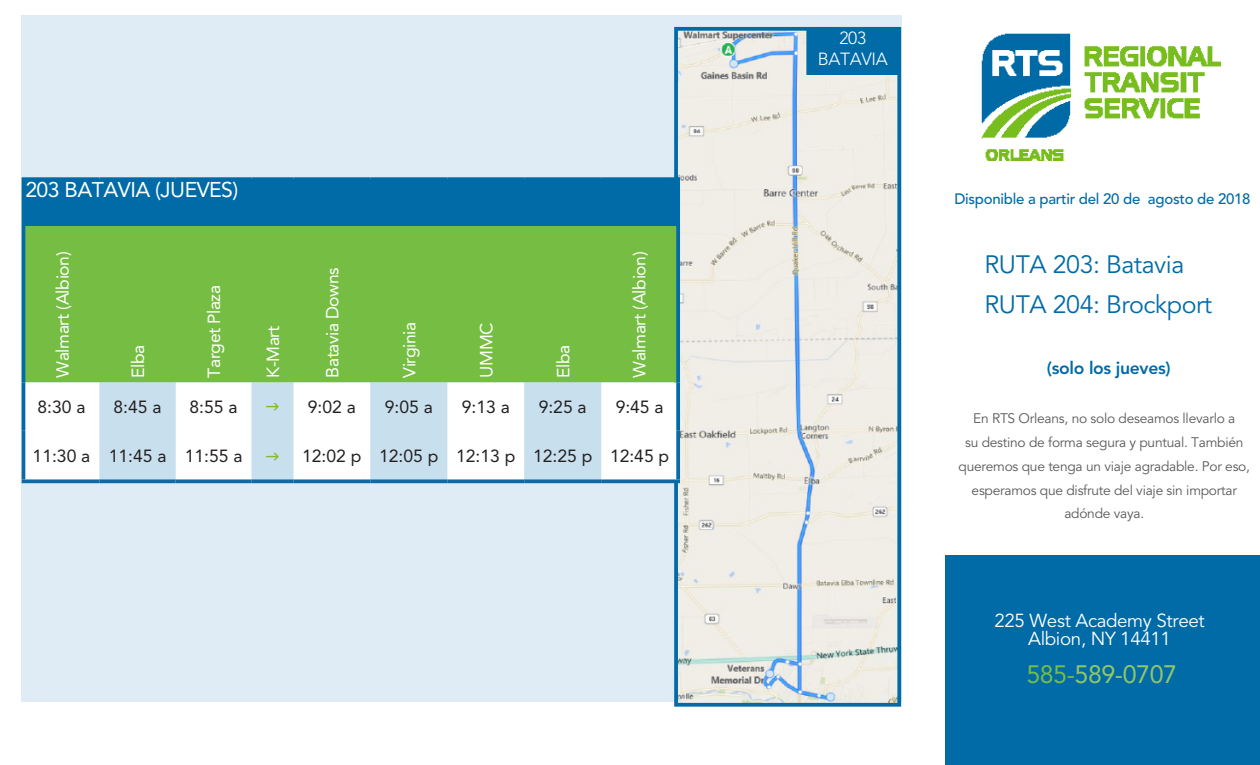
<style>
.page{position:relative;width:1260px;height:765px;background:#fff}
.page>*{position:absolute;margin:0;border:0;box-sizing:border-box;transform-origin:0 0}
.t1{font:25px "Avenir LT Std";letter-spacing:-.02em;color:#006ba7}
.t2{font:25px "Avenir LT Std";letter-spacing:-.02em;color:#91c866}
.t3{font:21.25px "Avenir LT Std";letter-spacing:-.025em;color:#fff}
.t4{font:18.75px "Avenir LT Std";letter-spacing:-.02em;color:#fff}
.t5{font:17.5px "Avenir LT Std";color:#231f20}
.t6{font:17.5px "Avenir LT Std";letter-spacing:-.025em;color:#fff}
.t7{font:800 17.5px "Avenir LT Std";letter-spacing:-.02em;color:#006ba7}
.t8{font:300 17.5px "Avenir LT Std";letter-spacing:-.02em;color:#fff}
.t9{font:500 15px "Avenir LT Std";letter-spacing:-.02em;color:#006ba7}
.t10{font:13.75px/23.8px "Avenir LT Std";letter-spacing:-.02em;color:#5a5a5d;text-align:center}
.s1{color:#75bd43}
</style>
<div class="page">
<div style="left:22px;top:15px;width:880px;height:687px;background:#dfecf5"></div>
<div style="left:945px;top:555px;width:315px;height:210px;background:#006ba7"></div>
<img style="left:981px;top:33px;width:240px;height:128px">
<img style="left:679px;top:32px;width:217px;height:670px">
<div style="left:674px;top:27px;width:227px;height:680px;border:4px solid #006ba7"></div>
<div style="left:23px;top:179px;width:655px;height:47px;background:#006ba7"></div>
<div style="left:25px;top:226px;width:651px;height:156px;background:#75bd43"></div>
<div style="left:23px;top:382px;width:655px;height:97px;background:#fff"></div>
<svg style="left:100px;top:382px;width:501px;height:97px;fill:#c8dfee"></svg>
<hr style="left:676px;top:181px;width:4px;height:45px;background:#006ba7">
<svg style="left:22px;top:177px;width:78px;height:4px"></svg>
<hr style="left:22px;top:181px;width:3px;height:45px;background:#006ba7">
<svg style="left:100px;top:177px;width:76px;height:2px"></svg>
<svg style="left:176px;top:177px;width:76px;height:2px"></svg>
<svg style="left:252px;top:177px;width:41px;height:2px"></svg>
<svg style="left:293px;top:177px;width:77px;height:2px"></svg>
<svg style="left:370px;top:177px;width:77px;height:2px"></svg>
<svg style="left:447px;top:177px;width:77px;height:2px"></svg>
<svg style="left:524px;top:177px;width:77px;height:2px"></svg>
<svg style="left:601px;top:177px;width:79px;height:4px"></svg>
<hr style="left:22px;top:226px;width:3px;height:156px;background:#006ba7">
<svg style="left:676px;top:226px;width:4px;height:156px"></svg>
<hr style="left:22px;top:383px;width:3px;height:47px;background:#006ba7">
<svg style="left:676px;top:383px;width:4px;height:47px"></svg>
<hr style="left:22px;top:430px;width:3px;height:49px;background:#0e6aa7">
<svg style="left:676px;top:430px;width:4px;height:49px"></svg>
<svg style="left:22px;top:479px;width:78px;height:4px"></svg>
<svg style="left:100px;top:479px;width:76px;height:4px"></svg>
<svg style="left:176px;top:479px;width:76px;height:4px"></svg>
<svg style="left:252px;top:479px;width:41px;height:4px"></svg>
<svg style="left:293px;top:479px;width:77px;height:4px"></svg>
<svg style="left:370px;top:479px;width:77px;height:4px"></svg>
<svg style="left:447px;top:479px;width:77px;height:4px"></svg>
<svg style="left:524px;top:479px;width:77px;height:4px"></svg>
<svg style="left:601px;top:479px;width:79px;height:4px"></svg>
<div style="left:807px;top:30px;width:92px;height:44px;background:#006ba7"></div>
<div style="left:806px;top:29px;width:93px;height:46px;border:1px solid #006ba7"></div>
<svg style="left:266px;top:403px;width:13px;height:7px"></svg>
<svg style="left:266px;top:452px;width:13px;height:8px"></svg>
<p class="t3" style="left:25px;top:177px;width:215px">203 BATAVIA (JUEVES)</p>
<p class="t6" style="left:53px;top:378px;width:128px;rotate:-90deg">Walmart (Albion)</p>
<p class="t6" style="left:128px;top:378px;width:35px;rotate:-90deg">Elba</p>
<p class="t6" style="left:204px;top:378px;width:94px;rotate:-90deg">Target Plaza</p>
<p class="t6" style="left:263px;top:378px;width:53px;rotate:-90deg">K-Mart</p>
<p class="t6" style="left:322px;top:378px;width:112px;rotate:-90deg">Batavia Downs</p>
<p class="t6" style="left:399px;top:378px;width:57px;rotate:-90deg">Virginia</p>
<p class="t6" style="left:476px;top:378px;width:57px;rotate:-90deg">UMMC</p>
<p class="t6" style="left:553px;top:378px;width:35px;rotate:-90deg">Elba</p>
<p class="t6" style="left:629px;top:378px;width:128px;rotate:-90deg">Walmart (Albion)</p>
<p class="t5" style="left:37px;top:397px;width:50px">8:30 a</p>
<p class="t5" style="left:114px;top:397px;width:50px">8:45 a</p>
<p class="t5" style="left:190px;top:397px;width:50px">8:55 a</p>
<p class="t5" style="left:308px;top:397px;width:50px">9:02 a</p>
<p class="t5" style="left:385px;top:397px;width:50px">9:05 a</p>
<p class="t5" style="left:462px;top:397px;width:50px">9:13 a</p>
<p class="t5" style="left:539px;top:397px;width:50px">9:25 a</p>
<p class="t5" style="left:616px;top:397px;width:50px">9:45 a</p>
<p class="t5" style="left:33px;top:446px;width:59px">11:30 a</p>
<p class="t5" style="left:109px;top:446px;width:59px">11:45 a</p>
<p class="t5" style="left:185px;top:446px;width:59px">11:55 a</p>
<p class="t5" style="left:302px;top:446px;width:61px">12:02 p</p>
<p class="t5" style="left:379px;top:446px;width:61px">12:05 p</p>
<p class="t5" style="left:456px;top:446px;width:61px">12:13 p</p>
<p class="t5" style="left:533px;top:446px;width:61px">12:25 p</p>
<p class="t5" style="left:610px;top:446px;width:61px">12:45 p</p>
<p class="t8" style="left:840px;top:28px;width:28px">203</p>
<p class="t8" style="left:818px;top:49px;width:72px">BATAVIA</p>
<p class="t9" style="left:954px;top:190px;width:298px">Disponible a partir del 20 de agosto de 2018</p>
<p class="t1" style="left:985px;top:250px;width:201px">RUTA 203: Batavia</p>
<p class="t1" style="left:985px;top:290px;width:229px">RUTA 204: Brockport</p>
<p class="t7" style="left:1047px;top:358px;width:125px">(solo los jueves)</p>
<p class="t10" style="left:959px;top:407px;width:293px">En RTS Orleans, no solo deseamos llevarlo a<br>su destino de forma segura y puntual. También queremos que tenga un viaje agradable. Por eso, esperamos que disfrute del viaje sin importar adónde vaya.</p>
<p class="t4" style="left:994px;top:610px;width:212px">225 West Academy Street</p>
<p class="t4" style="left:1028px;top:627px;width:144px">Albion, NY 14411</p>
<p class="t2" style="left:1026px;top:660px;width:152px"><span class="s1">585-</span>589-0707</p>
</div>
